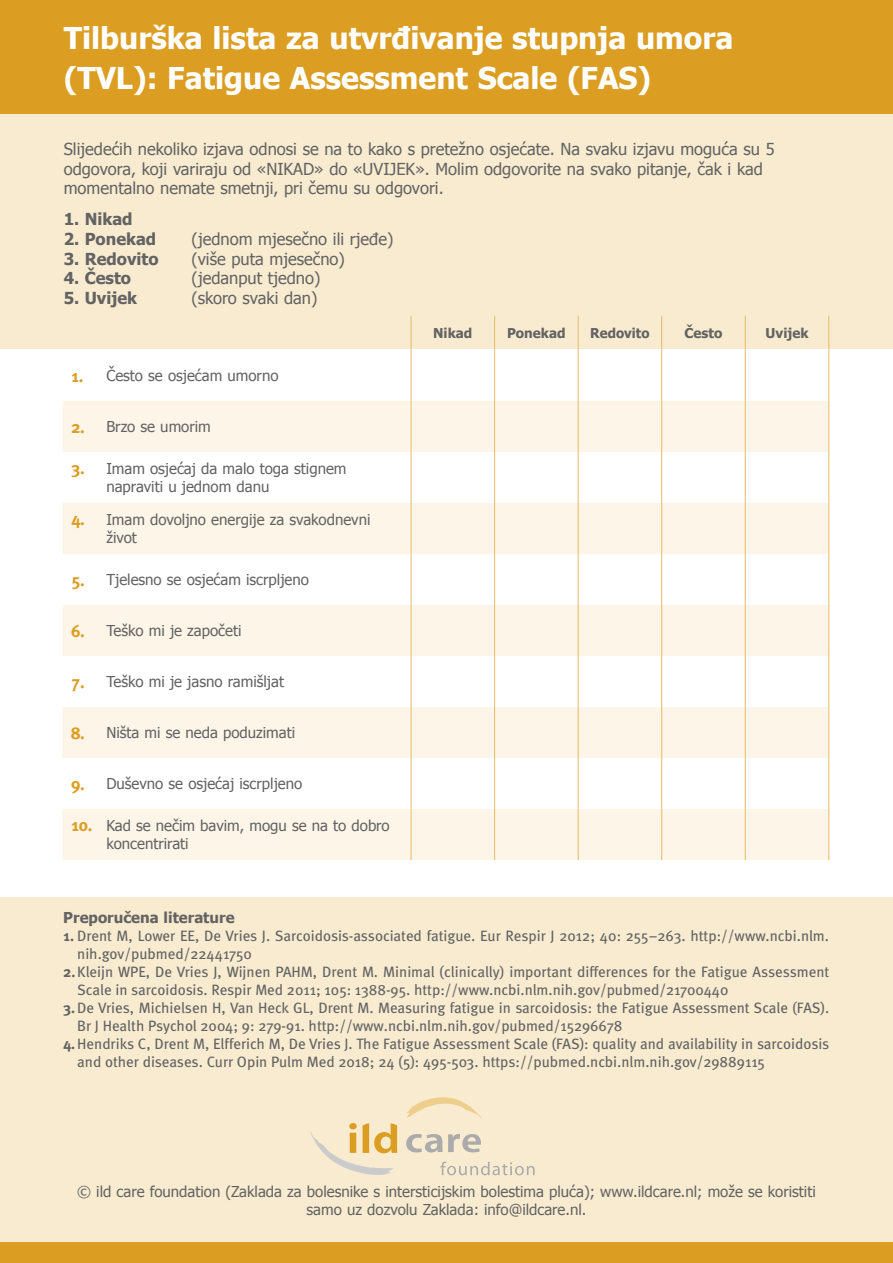
<style>
.page{position:relative;width:893px;height:1263px;background:#fff}
.page>*{position:absolute;margin:0;border:0;box-sizing:border-box;transform-origin:0 0}
.t1{font:700 30px/39.9px "Tahoma";color:#fff}
.t2{font:16.5px/19.8px "Tahoma";color:#636363}
.t3{font:700 16.5px "Tahoma";color:#636363}
.t4{font:15px/18px "Meta";color:#636363}
.t5{font:15px/18px "Tahoma";color:#636363}
.t6{font:700 15px "Tahoma";color:#636363}
.t7{font:700 13.5px "Tahoma";color:#636363}
.s1{font-family:"Meta";font-weight:700;font-size:17.25px;color:#db9e22}
.s2{font-weight:700}
</style>
<div class="page">
<div style="left:0;top:101px;width:893px;height:248px;background:#f8ebd0"></div>
<div style="left:0;top:898px;width:893px;height:365px;background:#f8ebd0"></div>
<div style="left:0;top:0;width:893px;height:114px;background:#db9e22"></div>
<div style="left:0;top:1242px;width:893px;height:21px;background:#db9e22"></div>
<svg style="left:63px;top:401px;width:765px;height:459px;fill:#fcf5e8"></svg>
<hr style="left:411px;top:316px;width:1px;height:34px;background:#e6ba63">
<hr style="left:494px;top:316px;width:1px;height:34px;background:#e6ba63">
<hr style="left:578px;top:316px;width:1px;height:34px;background:#e6ba63">
<hr style="left:661px;top:316px;width:1px;height:34px;background:#e6ba63">
<hr style="left:745px;top:316px;width:1px;height:34px;background:#e6ba63">
<hr style="left:828px;top:316px;width:1px;height:34px;background:#e6ba63">
<hr style="left:411px;top:350px;width:1px;height:51px;background:#e6ba63">
<hr style="left:494px;top:350px;width:1px;height:51px;background:#e6ba63">
<hr style="left:578px;top:350px;width:1px;height:51px;background:#e6ba63">
<hr style="left:661px;top:350px;width:1px;height:51px;background:#e6ba63">
<hr style="left:745px;top:350px;width:1px;height:51px;background:#e6ba63">
<hr style="left:828px;top:350px;width:1px;height:51px;background:#e6ba63">
<hr style="left:411px;top:401px;width:1px;height:51px;background:#e6ba63">
<hr style="left:494px;top:401px;width:1px;height:51px;background:#e6ba63">
<hr style="left:578px;top:401px;width:1px;height:51px;background:#e6ba63">
<hr style="left:661px;top:401px;width:1px;height:51px;background:#e6ba63">
<hr style="left:745px;top:401px;width:1px;height:51px;background:#e6ba63">
<hr style="left:828px;top:401px;width:1px;height:51px;background:#e6ba63">
<hr style="left:411px;top:452px;width:1px;height:51px;background:#e6ba63">
<hr style="left:494px;top:452px;width:1px;height:51px;background:#e6ba63">
<hr style="left:578px;top:452px;width:1px;height:51px;background:#e6ba63">
<hr style="left:661px;top:452px;width:1px;height:51px;background:#e6ba63">
<hr style="left:745px;top:452px;width:1px;height:51px;background:#e6ba63">
<hr style="left:828px;top:452px;width:1px;height:51px;background:#e6ba63">
<hr style="left:411px;top:503px;width:1px;height:51px;background:#e6ba63">
<hr style="left:494px;top:503px;width:1px;height:51px;background:#e6ba63">
<hr style="left:578px;top:503px;width:1px;height:51px;background:#e6ba63">
<hr style="left:661px;top:503px;width:1px;height:51px;background:#e6ba63">
<hr style="left:745px;top:503px;width:1px;height:51px;background:#e6ba63">
<hr style="left:828px;top:503px;width:1px;height:51px;background:#e6ba63">
<hr style="left:411px;top:554px;width:1px;height:51px;background:#e6ba63">
<hr style="left:494px;top:554px;width:1px;height:51px;background:#e6ba63">
<hr style="left:578px;top:554px;width:1px;height:51px;background:#e6ba63">
<hr style="left:661px;top:554px;width:1px;height:51px;background:#e6ba63">
<hr style="left:745px;top:554px;width:1px;height:51px;background:#e6ba63">
<hr style="left:828px;top:554px;width:1px;height:51px;background:#e6ba63">
<hr style="left:411px;top:605px;width:1px;height:51px;background:#e6ba63">
<hr style="left:494px;top:605px;width:1px;height:51px;background:#e6ba63">
<hr style="left:578px;top:605px;width:1px;height:51px;background:#e6ba63">
<hr style="left:661px;top:605px;width:1px;height:51px;background:#e6ba63">
<hr style="left:745px;top:605px;width:1px;height:51px;background:#e6ba63">
<hr style="left:828px;top:605px;width:1px;height:51px;background:#e6ba63">
<hr style="left:411px;top:656px;width:1px;height:51px;background:#e6ba63">
<hr style="left:494px;top:656px;width:1px;height:51px;background:#e6ba63">
<hr style="left:578px;top:656px;width:1px;height:51px;background:#e6ba63">
<hr style="left:661px;top:656px;width:1px;height:51px;background:#e6ba63">
<hr style="left:745px;top:656px;width:1px;height:51px;background:#e6ba63">
<hr style="left:828px;top:656px;width:1px;height:51px;background:#e6ba63">
<hr style="left:411px;top:707px;width:1px;height:51px;background:#e6ba63">
<hr style="left:494px;top:707px;width:1px;height:51px;background:#e6ba63">
<hr style="left:578px;top:707px;width:1px;height:51px;background:#e6ba63">
<hr style="left:661px;top:707px;width:1px;height:51px;background:#e6ba63">
<hr style="left:745px;top:707px;width:1px;height:51px;background:#e6ba63">
<hr style="left:828px;top:707px;width:1px;height:51px;background:#e6ba63">
<hr style="left:411px;top:758px;width:1px;height:51px;background:#e6ba63">
<hr style="left:494px;top:758px;width:1px;height:51px;background:#e6ba63">
<hr style="left:578px;top:758px;width:1px;height:51px;background:#e6ba63">
<hr style="left:661px;top:758px;width:1px;height:51px;background:#e6ba63">
<hr style="left:745px;top:758px;width:1px;height:51px;background:#e6ba63">
<hr style="left:828px;top:758px;width:1px;height:51px;background:#e6ba63">
<hr style="left:411px;top:809px;width:1px;height:51px;background:#e6ba63">
<hr style="left:494px;top:809px;width:1px;height:51px;background:#e6ba63">
<hr style="left:578px;top:809px;width:1px;height:51px;background:#e6ba63">
<hr style="left:661px;top:809px;width:1px;height:51px;background:#e6ba63">
<hr style="left:745px;top:809px;width:1px;height:51px;background:#e6ba63">
<hr style="left:828px;top:809px;width:1px;height:51px;background:#e6ba63">
<svg style="left:406px;top:1134px;width:75px;height:18px"></svg>
<svg style="left:440px;top:1161px;width:95px;height:14px"></svg>
<svg style="left:407px;top:1097px;width:75px;height:22px"></svg>
<svg style="left:310px;top:1123px;width:87px;height:52px"></svg>
<h1 class="t1" style="left:64px;top:16px;width:671px">Tilburška lista za utvrđivanje stupnja umora (TVL): Fatigue Assessment Scale (FAS)</h1>
<p class="t2" style="left:64px;top:138px;width:712px">Slijedećih nekoliko izjava odnosi se na to kako s pretežno osjećate. Na svaku izjavu moguća su 5 odgovora, koji variraju od «NIKAD» do «UVIJEK». Molim odgovorite na svako pitanje, čak i kad momentalno nemate smetnji, pri čemu su odgovori.</p>
<p class="t3" style="left:64px;top:207px;width:70px">1. Nikad</p>
<p class="t3" style="left:64px;top:227px;width:94px">2. Ponekad</p>
<p class="t2" style="left:191px;top:228px;width:204px">(jednom mjesečno ili rjeđe)</p>
<p class="t3" style="left:64px;top:247px;width:96px">3. Redovito</p>
<p class="t2" style="left:191px;top:248px;width:155px">(više puta mjesečno)</p>
<p class="t3" style="left:64px;top:267px;width:69px">4. Često</p>
<p class="t2" style="left:191px;top:268px;width:130px">(jedanput tjedno)</p>
<p class="t3" style="left:64px;top:287px;width:75px">5. Uvijek</p>
<p class="t2" style="left:191px;top:288px;width:128px">(skoro svaki dan)</p>
<p class="t5" style="left:71px;top:366px;width:209px"><span class="s1">1.</span> Često se osjećam umorno</p>
<p class="t5" style="left:71px;top:417px;width:141px"><span class="s1">2.</span> Brzo se umorim</p>
<p class="t5" style="left:106px;top:459px;width:242px;text-indent:-35px"><span class="s1">3.</span> Imam osjećaj da malo toga stignem napraviti u jednom danu</p>
<p class="t5" style="left:106px;top:510px;width:266px;text-indent:-35px"><span class="s1">4.</span> Imam dovoljno energije za svakodnevni život</p>
<p class="t5" style="left:71px;top:570px;width:239px"><span class="s1">5.</span> Tjelesno se osjećam iscrpljeno</p>
<p class="t5" style="left:71px;top:621px;width:172px"><span class="s1">6.</span> Teško mi je započeti</p>
<p class="t5" style="left:71px;top:672px;width:215px"><span class="s1">7.</span> Teško mi je jasno ramišljat</p>
<p class="t5" style="left:71px;top:723px;width:226px"><span class="s1">8.</span> Ništa mi se neda poduzimati</p>
<p class="t5" style="left:71px;top:774px;width:233px"><span class="s1">9.</span> Duševno se osjećaj iscrpljeno</p>
<p class="t5" style="left:106px;top:816px;width:285px;text-indent:-35px"><span class="s1">10.</span> Kad se nečim bavim, mogu se na to dobro koncentrirati</p>
<p class="t7" style="left:433px;top:324px;width:41px">Nikad</p>
<p class="t7" style="left:507px;top:324px;width:60px">Ponekad</p>
<p class="t7" style="left:590px;top:324px;width:61px">Redovito</p>
<p class="t7" style="left:684px;top:324px;width:39px">Često</p>
<p class="t7" style="left:766px;top:324px;width:44px">Uvijek</p>
<p class="t6" style="left:63px;top:907px;width:173px">Preporučena literature</p>
<p class="t4" style="left:77px;top:926px;width:753px;text-indent:-14px"><span class="s2">1.</span> Drent M, Lower EE, De Vries J. Sarcoidosis-associated fatigue. Eur Respir J 2012; 40: 255–263. http://www.ncbi.nlm. nih.gov/pubmed/22441750</p>
<p class="t4" style="left:77px;top:962px;width:754px;text-indent:-14px"><span class="s2">2.</span> Kleijn WPE, De Vries J, Wijnen PAHM, Drent M. Minimal (clinically) important differences for the Fatigue Assessment<br>Scale in sarcoidosis. Respir Med 2011; 105: 1388-95. http://www.ncbi.nlm.nih.gov/pubmed/21700440</p>
<p class="t4" style="left:63px;top:998px;width:767px"><span class="s2">3.</span> De Vries, Michielsen H, Van Heck GL, Drent M. Measuring fatigue in sarcoidosis: the Fatigue Assessment Scale (FAS).</p>
<p class="t4" style="left:77px;top:1016px;width:547px">Br J Health Psychol 2004; 9: 279-91. http://www.ncbi.nlm.nih.gov/pubmed/15296678</p>
<p class="t4" style="left:63px;top:1034px;width:767px"><span class="s2">4.</span>Hendriks C, Drent M, Elfferich M, De Vries J. The Fatigue Assessment Scale (FAS): quality and availability in sarcoidosis</p>
<p class="t4" style="left:77px;top:1052px;width:689px">and other diseases. Curr Opin Pulm Med 2018; 24 (5): 495-503. https://pubmed.ncbi.nlm.nih.gov/29889115</p>
<p class="t5" style="left:77px;top:1182px;width:740px;text-align:center">© ild care foundation (Zaklada za bolesnike s intersticijskim bolestima pluća); www.ildcare.nl; može se koristiti samo uz dozvolu Zaklada: info@ildcare.nl.</p>
</div>
